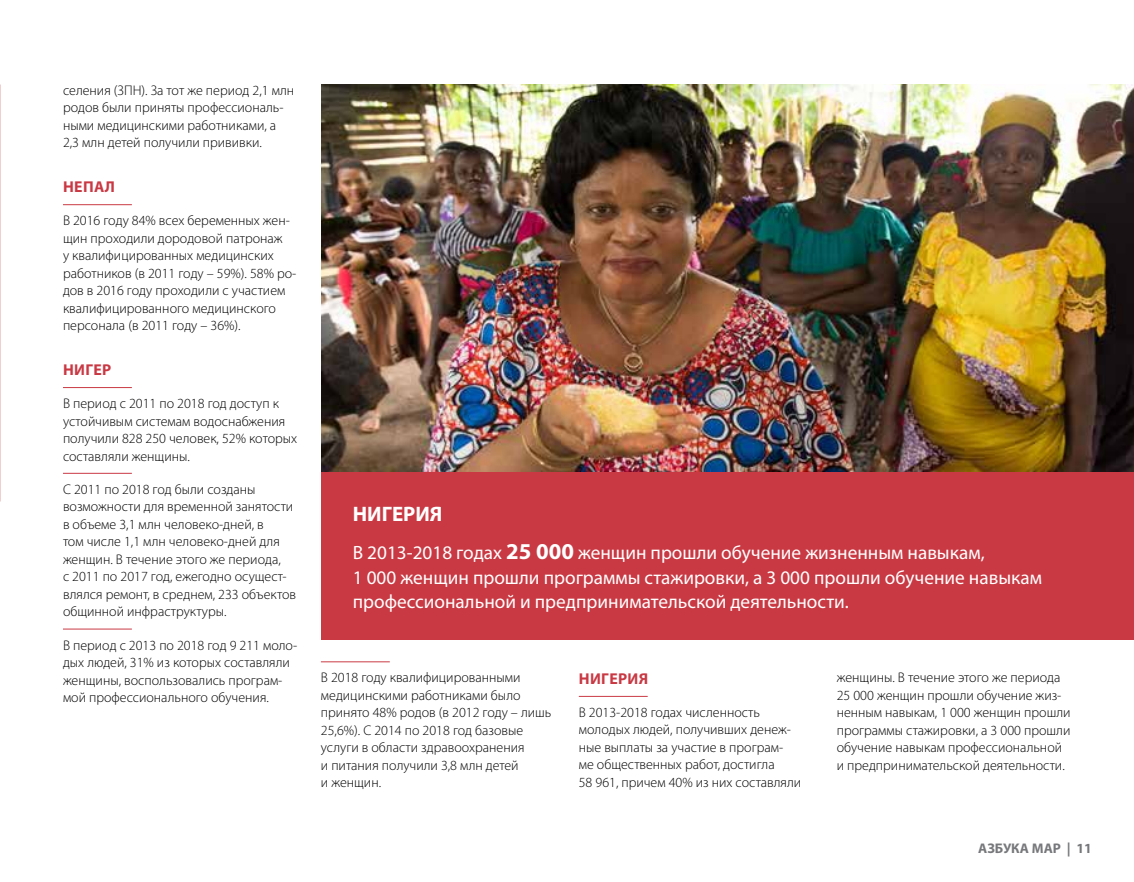
<style>
.page{position:relative;width:1134px;height:882px;background:#fff}
.page>*{position:absolute;margin:0;border:0;box-sizing:border-box;transform-origin:0 0}
.t1{font:700 21px "Myriad Pro";color:#fff}
.t2{font:19.25px/24.5px "Myriad Pro";color:#fff}
.t3{font:700 15.75px "Myriad Pro";letter-spacing:.02em;color:#c93944}
.t4{font:300 14px/17.5px "Myriad Pro";color:#000}
.t5{font:700 14px "Myriad Pro";color:#77787b}
.s1{font-weight:700;font-size:22.75px}
</style>
<div class="page">
<hr style="left:63px;top:204px;width:69px;height:1px;background:#c93944">
<hr style="left:63px;top:387px;width:69px;height:1px;background:#c93944">
<hr style="left:63px;top:473px;width:69px;height:1px;background:#c93944">
<hr style="left:63px;top:629px;width:69px;height:1px;background:#c93944">
<hr style="left:321px;top:661px;width:69px;height:1px;background:#c93944">
<hr style="left:579px;top:696px;width:69px;height:1px;background:#c93944">
<img style="left:321px;top:84px;width:813px;height:388px">
<div style="left:321px;top:472px;width:813px;height:168px;background:#c93943"></div>
<p class="t4" style="left:63px;top:82px;width:233px">селения (ЗПН). За тот же период 2,1 млн родов были приняты профессиональ&shy;ными медицинскими работниками, а 2,3 млн детей получили прививки.</p>
<p class="t3" style="left:63px;top:176px;width:53px">НЕПАЛ</p>
<p class="t4" style="left:63px;top:212px;width:235px">В 2016 году 84% всех беременных жен&shy;щин проходили дородовой патронаж<br>у квалифицированных медицинских работников (в 2011 году – 59%). 58% ро&shy;дов в 2016 году проходили с участием квалифицированного медицинского персонала (в 2011 году – 36%).</p>
<p class="t3" style="left:63px;top:359px;width:50px">НИГЕР</p>
<p class="t4" style="left:63px;top:395px;width:236px">В период с 2011 по 2018 год доступ к устойчивым системам водоснабжения получили 828 250 человек, 52% которых составляли женщины.</p>
<p class="t4" style="left:63px;top:481px;width:235px">C 2011 по 2018 год были созданы возможности для временной занятости в объеме 3,1 млн человеко-дней, в<br>том числе 1,1 млн человеко-дней для женщин. В течение этого же периода,<br>с 2011 по 2017 год, ежегодно осущест&shy;влялся ремонт, в среднем, 233 объектов общинной инфраструктуры.</p>
<p class="t4" style="left:63px;top:636px;width:236px">В период с 2013 по 2018 год 9 211 моло&shy;дых людей, 31% из которых составляли женщины, воспользовались програм&shy;мой профессионального обучения.</p>
<h1 class="t1" style="left:353px;top:500px;width:91px">НИГЕРИЯ</h1>
<h2 class="t2" style="left:353px;top:540px;width:691px">В 2013-2018 годах <span class="s1">25 000</span> женщин прошли обучение жизненным навыкам,<br>1 000 женщин прошли программы стажировки, а 3 000 прошли обучение навыкам профессиональной и предпринимательской деятельности.</h2>
<p class="t4" style="left:321px;top:669px;width:232px">В 2018 году квалифицированными медицинскими работниками было принято 48% родов (в 2012 году – лишь<br>25,6%). С 2014 по 2018 год базовые услуги в области здравоохранения<br>и питания получили 3,8 млн детей<br>и женщин.</p>
<p class="t3" style="left:579px;top:668px;width:71px">НИГЕРИЯ</p>
<p class="t4" style="left:579px;top:704px;width:224px">В 2013-2018 годах численность молодых людей, получивших денеж&shy;ные выплаты за участие в програм&shy;ме общественных работ, достигла<br>58 961, причем 40% из них составляли</p>
<p class="t4" style="left:837px;top:669px;width:235px">женщины. В течение этого же периода 25 000 женщин прошли обучение жиз&shy;ненным навыкам, 1 000 женщин прошли программы стажировки, а 3 000 прошли обучение навыкам профессиональной и предпринимательской деятельности.</p>
<p class="t5" style="left:978px;top:839px;width:115px">АЗБУКА МАР | 11</p>
</div>
